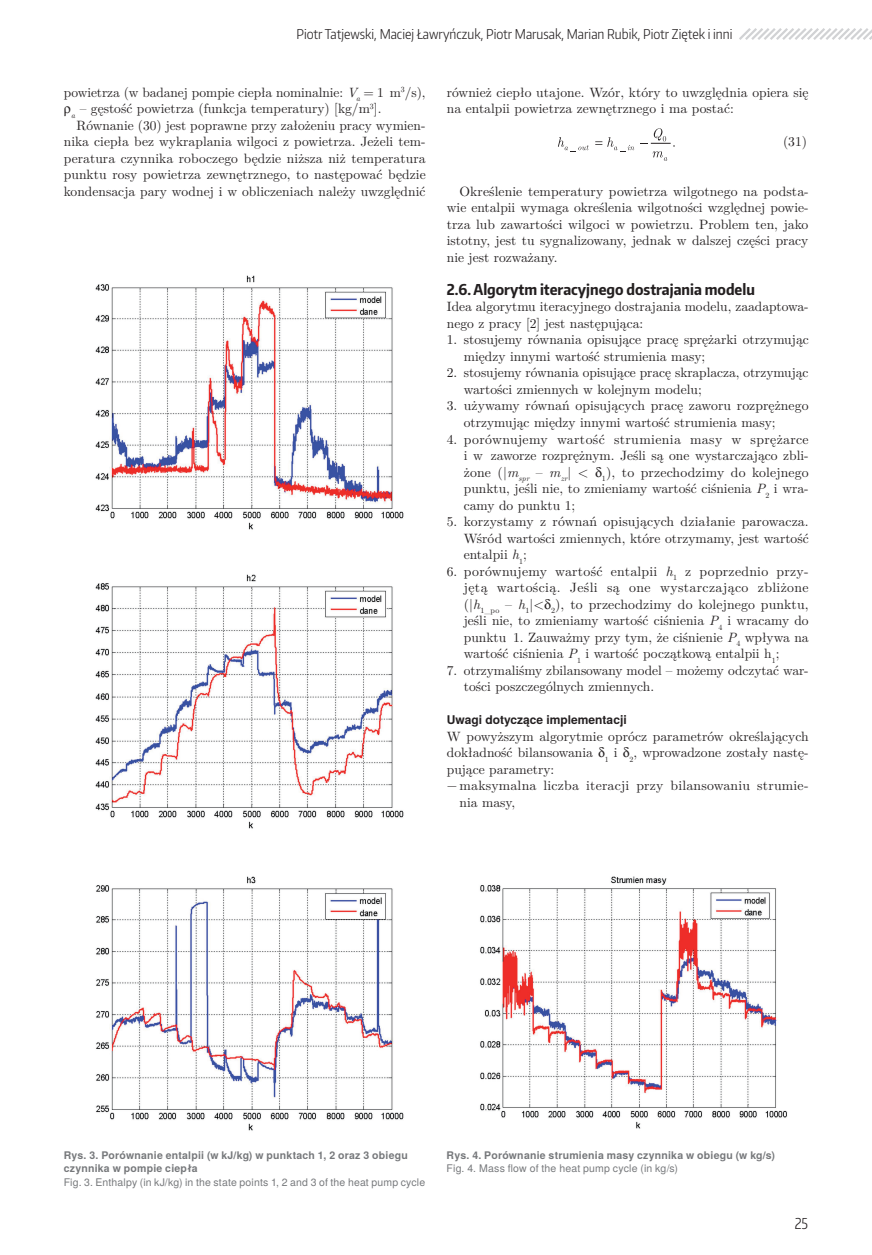
<style>
.page{position:relative;width:872px;height:1255px;background:#fff}
.page>*{position:absolute;margin:0;border:0;box-sizing:border-box;transform-origin:0 0}
.t1{font:700 15px "Encode Sans Condensed";color:#231f20}
.t2{font:300 15px "Encode Sans Condensed";color:#231f20}
.t3{font:13.5px/16.5px "LM Roman 10";color:#231f20}
.t4{font:300 13.5px "Encode Sans Condensed";color:#231f20}
.t5{font:700 12px "Te X Gyre Heros";color:#231f20}
.t6{font:700 10.5px/13.5px "Te X Gyre Heros";letter-spacing:.02em;color:#76787b}
.s1{font-style:italic}
.s2{font-weight:400}
</style>
<div class="page">
<svg style="left:558px;top:137px;width:30px;height:15px"></svg>
<svg style="left:640px;top:128px;width:34px;height:33px"></svg>
<svg style="left:595px;top:137px;width:39px;height:15px"></svg>
<img style="left:480px;top:876px;width:307px;height:253px">
<img style="left:96px;top:876px;width:308px;height:255px">
<img style="left:95px;top:275px;width:309px;height:255px">
<img style="left:95px;top:574px;width:309px;height:255px">
<svg style="left:739px;top:28px;width:133px;height:12px"></svg>
<p class="t4" style="left:296px;top:25px;width:437px">Piotr Tatjewski, Maciej Ławryńczuk, Piotr Marusak, Marian Rubik, Piotr Ziętek i inni</p>
<p class="t3" style="left:64px;top:83px;width:363px">powietrza (w badanej pompie ciepła nominalnie: <span class="s1">V</span><sub>a</sub> = 1 m<sup>3</sup>/s),</p>
<p class="t3" style="left:71px;top:99px;width:312px"><sub>a</sub> – gęstość powietrza (funkcja temperatury) [kg/m<sup>3</sup>].</p>
<p class="t3" style="left:76px;top:116px;width:350px">Równanie (30) jest poprawne przy założeniu pracy wymien-</p>
<p class="t3" style="left:64px;top:132px;width:363px">nika ciepła bez wykraplania wilgoci z powietrza. Jeżeli tem-</p>
<p class="t3" style="left:64px;top:149px;width:363px">peratura czynnika roboczego będzie niższa niż temperatura</p>
<p class="t3" style="left:64px;top:165px;width:363px">punktu rosy powietrza zewnętrznego, to następować będzie</p>
<p class="t3" style="left:64px;top:182px;width:363px">kondensacja pary wodnej i w obliczeniach należy uwzględnić</p>
<p class="t3" style="left:447px;top:83px;width:363px">również ciepło utajone. Wzór, który to uwzględnia opiera się na entalpii powietrza zewnętrznego i ma postać:</p>
<p class="t3" style="left:783px;top:132px;width:26px">(31)</p>
<p class="t3" style="left:447px;top:182px;width:363px;text-align:justify;text-indent:13px">Określenie temperatury powietrza wilgotnego na podsta&shy;wie entalpii wymaga określenia wilgotności względnej powie&shy;trza lub zawartości wilgoci w powietrzu. Problem ten, jako istotny, jest tu sygnalizowany, jednak w dalszej części pracy nie jest rozważany.</p>
<p class="t1" style="left:447px;top:279px;width:309px">2.6. Algorytm iteracyjnego dostrajania modelu</p>
<p class="t3" style="left:447px;top:297px;width:363px">Idea algorytmu iteracyjnego dostrajania modelu, zaadaptowa&shy;nego z pracy [2] jest następująca:</p>
<p class="t3" style="left:464px;top:330px;width:346px;text-indent:-17px">1. stosujemy równania opisujące pracę sprężarki otrzymując między innymi wartość strumienia masy;</p>
<p class="t3" style="left:464px;top:363px;width:346px;text-indent:-17px">2. stosujemy równania opisujące pracę skraplacza, otrzymując wartości zmiennych w kolejnym modelu;</p>
<p class="t3" style="left:464px;top:396px;width:346px;text-indent:-17px">3. używamy równań opisujących pracę zaworu rozprężnego otrzymując między innymi wartość strumienia masy;</p>
<p class="t3" style="left:464px;top:429px;width:346px;text-align:justify;text-indent:-17px">4. porównujemy wartość strumienia masy w sprężarce i w zaworze rozprężnym. Jeśli są one wystarczająco zbli&shy;żone (|<span class="s1">m</span><sub>spr</sub> – <span class="s1">m</span><sub>zr</sub>| &lt; <sub>1</sub>), to przechodzimy do kolejnego punktu, jeśli nie, to zmieniamy wartość ciśnienia <span class="s1">P</span><sub>2</sub> i wra&shy;camy do punktu 1;</p>
<p class="t3" style="left:464px;top:512px;width:346px;text-align:justify;text-indent:-17px">5. korzystamy z równań opisujących działanie parowacza.<br>Wśród wartości zmiennych, które otrzymamy, jest wartość entalpii <span class="s1">h</span><sub>1</sub>;</p>
<p class="t3" style="left:464px;top:561px;width:346px;text-align:justify;text-indent:-17px">6. porównujemy wartość entalpii <span class="s1">h</span><sub>1</sub> z poprzednio przy&shy;jętą wartością. Jeśli są one wystarczająco zbliżone (|<span class="s1">h</span><sub>1_po</sub> – <span class="s1">h</span><sub>1</sub>|&lt; <sub>2</sub>), to przechodzimy do kolejnego punktu, jeśli nie, to zmieniamy wartość ciśnienia <span class="s1">P</span><sub>4</sub> i wracamy do punktu 1. Zauważmy przy tym, że ciśnienie <span class="s1">P</span><sub>4</sub> wpływa na wartość ciśnienia <span class="s1">P</span><sub>1</sub> i wartość początkową entalpii h<sub>1</sub>;</p>
<p class="t3" style="left:464px;top:660px;width:346px;text-indent:-17px">7. otrzymaliśmy zbilansowany model – możemy odczytać war&shy;tości poszczególnych zmiennych.</p>
<p class="t5" style="left:447px;top:710px;width:181px">Uwagi dotyczące implementacji</p>
<p class="t3" style="left:447px;top:726px;width:363px">W powyższym algorytmie oprócz parametrów określających</p>
<p class="t3" style="left:447px;top:743px;width:363px">dokładność bilansowania <sub>1</sub> i <sub>2</sub>, wprowadzone zostały nastę-</p>
<p class="t3" style="left:447px;top:759px;width:109px">pujące parametry:</p>
<p class="t3" style="left:447px;top:776px;width:363px">− maksymalna liczba iteracji przy bilansowaniu strumie-</p>
<p class="t3" style="left:459px;top:792px;width:57px">nia masy,</p>
<p class="t6" style="left:64px;top:1147px;width:363px">Rys. 3. Porównanie entalpii (w kJ/kg) w punktach 1, 2 oraz 3 obiegu czynnika w pompie ciepła<br><span class="s2">Fig. 3. Enthalpy (in kJ/kg) in the state points 1, 2 and 3 of the heat pump cycle</span></p>
<p class="t6" style="left:446px;top:1147px;width:330px">Rys. 4. Porównanie strumienia masy czynnika w obiegu (w kg/s)<br><span class="s2">Fig. 4. Mass flow of the heat pump cycle (in kg/s)</span></p>
<p class="t2" style="left:794px;top:1213px;width:15px">25</p>
</div>
